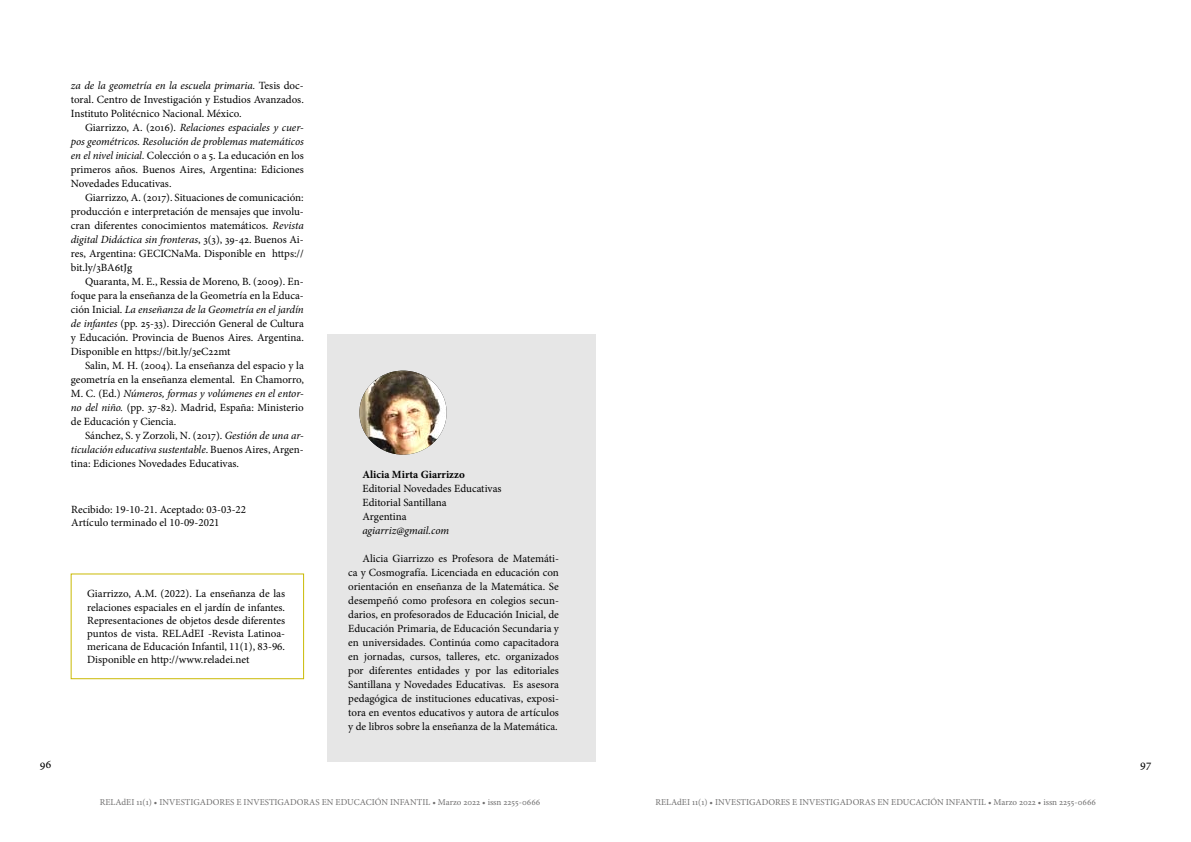
<style>
.page{position:relative;width:1191px;height:842px;background:#fff}
.page>*{position:absolute;margin:0;border:0;box-sizing:border-box;transform-origin:0 0}
.t1{font:12px "Minion Pro";color:#000}
.t2{font:11px/14px "Minion Pro";color:#000;text-align:justify}
.t3{font:700 11px "Minion Pro";color:#000}
.t4{font:italic 11px "Minion Pro";letter-spacing:-.005em;color:#000}
.t5{font:9px "Minion Pro";color:#706f6f}
.s1{font-style:italic}
</style>
<div class="page">
<div style="left:71px;top:574px;width:233px;height:105px;border:1px solid #caba05"></div>
<div style="left:326px;top:334px;width:269px;height:427px;background:#e6e6e6"></div>
<img style="left:359px;top:371px;width:87px;height:84px">
<p class="t2" style="left:71px;top:78px;width:234px"><span class="s1">za de la geometría en la escuela primaria.</span> Tesis doc&shy;toral. Centro de Investigación y Estudios Avanzados.<br>Instituto Politécnico Nacional. México.</p>
<p class="t2" style="left:71px;top:120px;width:234px;text-indent:14px">Giarrizzo, A. (2016). <span class="s1">Relaciones espaciales y cuer&shy;pos geométricos. Resolución de problemas matemáticos en el nivel inicial.</span> Colección 0 a 5. La educación en los primeros años. Buenos Aires, Argentina: Ediciones Novedades Educativas.</p>
<p class="t2" style="left:71px;top:190px;width:234px;text-indent:14px">Giarrizzo, A. (2017). Situaciones de comunicación: producción e interpretación de mensajes que involu&shy;cran diferentes conocimientos matemáticos. <span class="s1">Revista digital Didáctica sin fronteras</span>, 3(3), 39-42. Buenos Ai&shy;res, Argentina: GECICNaMa. Disponible en https:// bit.ly/3BA6tJg</p>
<p class="t2" style="left:71px;top:274px;width:234px;text-indent:14px">Quaranta, M. E., Ressia de Moreno, B. (2009). En&shy;foque para la enseñanza de la Geometría en la Educa&shy;ción Inicial. <span class="s1">La enseñanza de la Geometría en el jardín de infantes</span> (pp. 25-33). Dirección General de Cultura y Educación. Provincia de Buenos Aires. Argentina.<br>Disponible en https://bit.ly/3eC22mt</p>
<p class="t2" style="left:71px;top:358px;width:234px;text-indent:14px">Salin, M. H. (2004). La enseñanza del espacio y la geometría en la enseñanza elemental. En Chamorro, M. C. (Ed.) <span class="s1">Números, formas y volúmenes en el entor&shy;no del niño.</span> (pp. 37-82). Madrid, España: Ministerio de Educación y Ciencia.</p>
<p class="t2" style="left:71px;top:428px;width:234px;text-indent:14px">Sánchez, S. y Zorzoli, N. (2017). <span class="s1">Gestión de una ar&shy;ticulación educativa sustentable</span>. Buenos Aires, Argen&shy;tina: Ediciones Novedades Educativas.</p>
<p class="t2" style="left:71px;top:503px;width:176px;line-height:13.2px">Recibido: 19-10-21. Aceptado: 03-03-22<br>Artículo terminado el 10-09-2021</p>
<p class="t2" style="left:87px;top:587px;width:199px;line-height:13.2px">Giarrizzo, A.M. (2022). La enseñanza de las relaciones espaciales en el jardín de infantes.<br>Representaciones de objetos desde diferentes puntos de vista. RELAdEI -Revista Latinoa&shy;mericana de Educación Infantil, 11(1), 83-96.<br>Disponible en http://www.reladei.net</p>
<p class="t3" style="left:362px;top:466px;width:104px">Alicia Mirta Giarrizzo</p>
<p class="t2" style="left:362px;top:481px;width:141px;text-align:left">Editorial Novedades Educativas<br>Editorial Santillana<br>Argentina</p>
<p class="t4" style="left:362px;top:523px;width:88px">agiarriz@gmail.com</p>
<p class="t2" style="left:348px;top:551px;width:212px;text-indent:14px">Alicia Giarrizzo es Profesora de Matemáti&shy;ca y Cosmografía. Licenciada en educación con orientación en enseñanza de la Matemática. Se desempeñó como profesora en colegios secun&shy;darios, en profesorados de Educación Inicial, de Educación Primaria, de Educación Secundaria y en universidades. Continúa como capacitadora en jornadas, cursos, talleres, etc. organizados por diferentes entidades y por las editoriales Santillana y Novedades Educativas. Es asesora pedagógica de instituciones educativas, exposi&shy;tora en eventos educativos y autora de artículos y de libros sobre la enseñanza de la Matemática.</p>
<p class="t1" style="left:40px;top:756px;width:13px">96</p>
<p class="t1" style="left:1140px;top:756px;width:12px">97</p>
<p class="t5" style="left:100px;top:796px;width:442px">RELAdEI 11(1) • INVESTIGADORES E INVESTIGADORAS EN EDUCACIÓN INFANTIL • Marzo 2022 • issn 2255-0666</p>
<p class="t5" style="left:655px;top:796px;width:442px">RELAdEI 11(1) • INVESTIGADORES E INVESTIGADORAS EN EDUCACIÓN INFANTIL • Marzo 2022 • issn 2255-0666</p>
</div>
